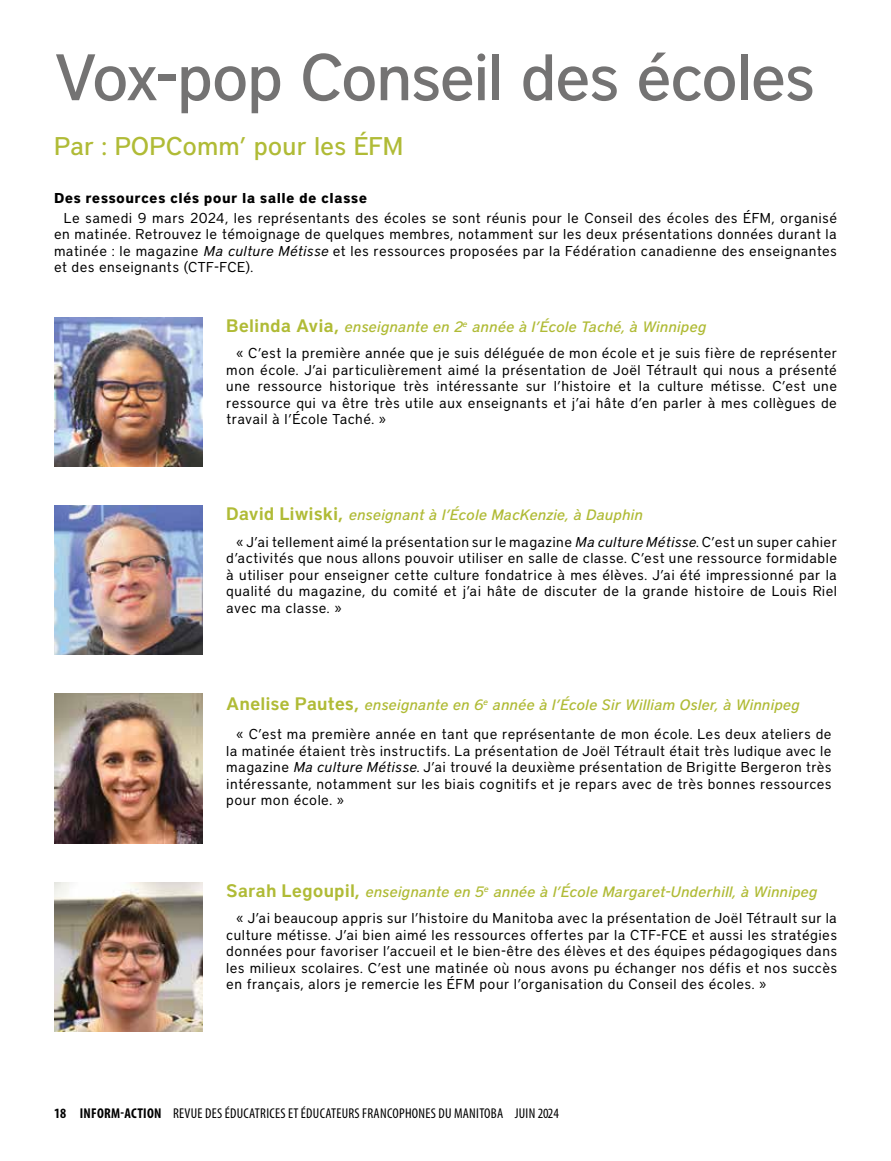
<style>
.page{position:relative;width:891px;height:1161px;background:#fff}
.page>*{position:absolute;margin:0;border:0;box-sizing:border-box;transform-origin:0 0}
.t1{font:500 65.25px "District";letter-spacing:-.03em;color:#747373}
.t2{font:500 25.5px "District";color:#b0bb36}
.t3{font:italic 500 15px "District";letter-spacing:.005em;color:#b0bb36}
.t4{font:14.25px/16.5px "District";letter-spacing:.03em;color:#000;text-align:justify}
.t5{font:condensed 14.25px "Myriad Pro";letter-spacing:.02em;color:#000}
.t6{font:700 14.25px "District";letter-spacing:.02em;color:#000}
.s1{font-style:italic}
.s2{font-weight:600;font-style:normal;font-size:18px}
.s3{font-weight:700}
</style>
<div class="page">
<img style="left:54px;top:317px;width:148px;height:150px">
<img style="left:54px;top:506px;width:148px;height:149px">
<img style="left:54px;top:694px;width:148px;height:149px">
<img style="left:54px;top:882px;width:148px;height:150px">
<h1 class="t1" style="left:54px;top:39px;width:763px">Vox-pop Conseil des écoles</h1>
<h2 class="t2" style="left:54px;top:131px;width:351px">Par : POPComm’ pour les ÉFM</h2>
<p class="t6" style="left:54px;top:189px;width:315px">Des ressources clés pour la salle de classe</p>
<p class="t4" style="left:54px;top:209px;width:784px;text-indent:10px">Le samedi 9 mars 2024, les représentants des écoles se sont réunis pour le Conseil des écoles des ÉFM, organisé en matinée. Retrouvez le témoignage de quelques membres, notamment sur les deux présentations données durant la matinée : le magazine <span class="s1">Ma culture Métisse</span> et les ressources proposées par la Fédération canadienne des enseignantes et des enseignants (CTF-FCE).</p>
<p class="t3" style="left:226px;top:318px;width:481px"><span class="s2">Belinda Avia,</span> enseignante en 2<sup>e</sup> année à l’École Taché, à Winnipeg</p>
<p class="t4" style="left:226px;top:345px;width:612px;text-indent:10px">« C’est la première année que je suis déléguée de mon école et je suis fière de représenter mon école. J’ai particulièrement aimé la présentation de Joël Tétrault qui nous a présenté une ressource historique très intéressante sur l’histoire et la culture métisse. C’est une ressource qui va être très utile aux enseignants et j’ai hâte d’en parler à mes collègues de travail à l’École Taché. »</p>
<p class="t3" style="left:226px;top:506px;width:417px"><span class="s2">David Liwiski,</span> enseignant à l’École MacKenzie, à Dauphin</p>
<p class="t4" style="left:226px;top:533px;width:612px;text-indent:10px">« J’ai tellement aimé la présentation sur le magazine <span class="s1">Ma culture Métisse</span>. C’est un super cahier d’activités que nous allons pouvoir utiliser en salle de classe. C’est une ressource formidable à utiliser pour enseigner cette culture fondatrice à mes élèves. J’ai été impressionné par la qualité du magazine, du comité et j’ai hâte de discuter de la grande histoire de Louis Riel avec ma classe. »</p>
<p class="t3" style="left:226px;top:696px;width:574px"><span class="s2">Anelise Pautes,</span> enseignante en 6<sup>e</sup> année à l’École Sir William Osler, à Winnipeg</p>
<p class="t4" style="left:226px;top:726px;width:607px;text-indent:10px">« C’est ma première année en tant que représentante de mon école. Les deux ateliers de la matinée étaient très instructifs. La présentation de Joël Tétrault était très ludique avec le magazine <span class="s1">Ma culture Métisse</span>. J’ai trouvé la deuxième présentation de Brigitte Bergeron très intéressante, notamment sur les biais cognitifs et je repars avec de très bonnes ressources pour mon école. »</p>
<p class="t3" style="left:226px;top:883px;width:592px"><span class="s2">Sarah Legoupil,</span> enseignante en 5<sup>e</sup> année à l’École Margaret-Underhill, à Winnipeg</p>
<p class="t4" style="left:226px;top:910px;width:612px;text-indent:10px">« J’ai beaucoup appris sur l’histoire du Manitoba avec la présentation de Joël Tétrault sur la culture métisse. J’ai bien aimé les ressources offertes par la CTF-FCE et aussi les stratégies données pour favoriser l’accueil et le bien-être des élèves et des équipes pédagogiques dans les milieux scolaires. C’est une matinée où nous avons pu échanger nos défis et nos succès en français, alors je remercie les ÉFM pour l’organisation du Conseil des écoles. »</p>
<p class="t5" style="left:54px;top:1104px;width:506px"><span class="s3">18 INFORM-ACTION</span> REVUE DES ÉDUCATRICES ET ÉDUCATEURS FRANCOPHONES DU MANITOBA JUIN 2024</p>
</div>
